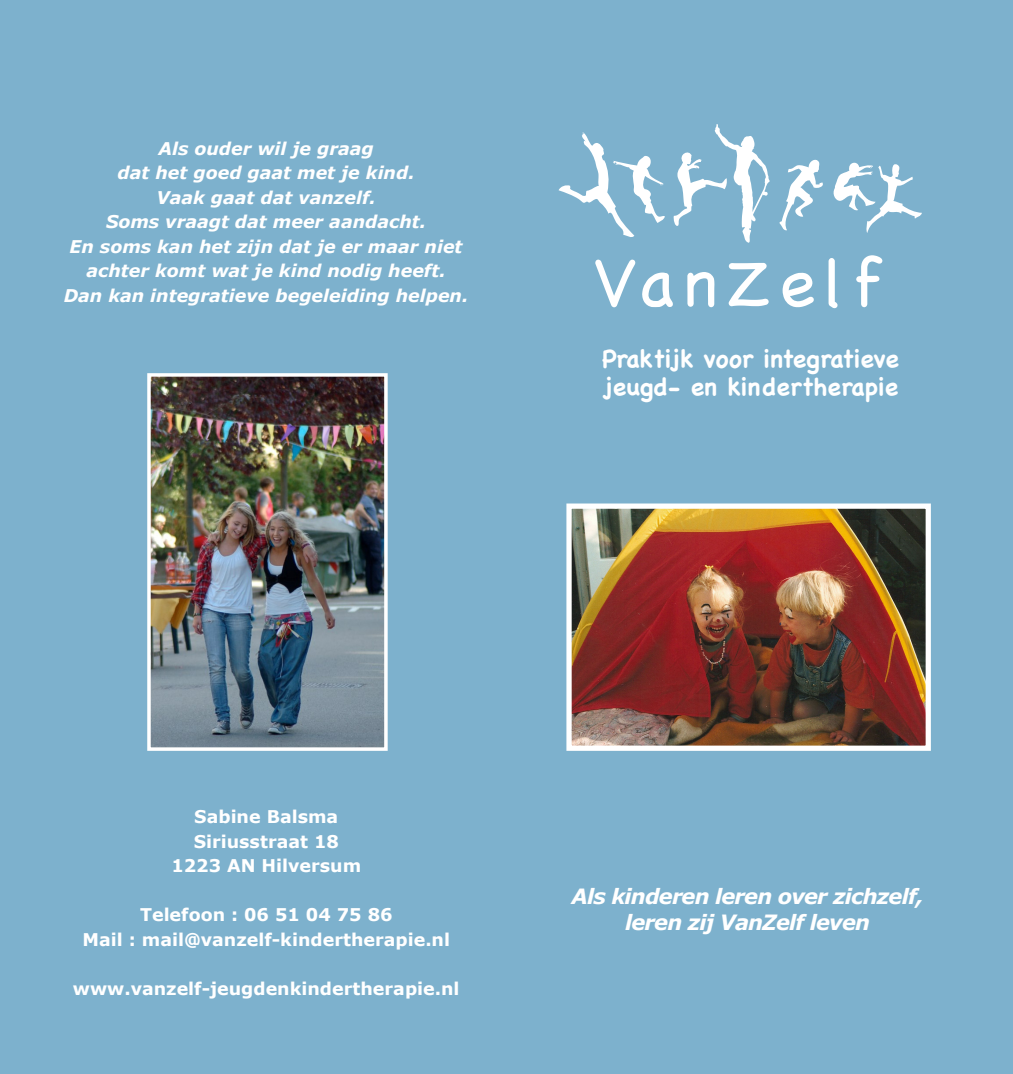
<style>
.page{position:relative;width:1013px;height:1074px;background:#fff}
.page>*{position:absolute;margin:0;border:0;box-sizing:border-box;transform-origin:0 0}
.t1{font:68.77px "Chalkboard";letter-spacing:.11em;color:#fff}
.Webadres{font:700 24.5px "Chalkboard";color:#fff}
.Webadres-2{font:italic 700 21px "Verdana";letter-spacing:-.04em;color:#fff}
.Webadres-3{font:italic 700 17.5px "Verdana";color:#fff}
.Webadres-4{font:700 17.5px "Verdana";color:#fff}
</style>
<div class="page">
<div style="left:0;top:0;width:1013px;height:1072px;background:#7db1cd"></div>
<img style="left:572px;top:509px;width:353px;height:235px">
<div style="left:566px;top:503px;width:365px;height:247px;border:5px solid #fff"></div>
<img style="left:152px;top:378px;width:231px;height:367px">
<div style="left:147px;top:373px;width:241px;height:377px;border:4px solid #fff"></div>
<svg style="left:558px;top:132px;width:107px;height:105px"></svg>
<svg style="left:673px;top:124px;width:97px;height:119px"></svg>
<svg style="left:779px;top:159px;width:44px;height:72px"></svg>
<svg style="left:833px;top:162px;width:89px;height:71px"></svg>
<p class="Webadres-3" style="left:158px;top:137px;width:217px">Als ouder wil je graag</p>
<p class="Webadres-3" style="left:117px;top:162px;width:299px">dat het goed gaat met je kind.</p>
<p class="Webadres-3" style="left:156px;top:186px;width:221px">Vaak gaat dat vanzelf.</p>
<p class="Webadres-3" style="left:106px;top:211px;width:322px">Soms vraagt dat meer aandacht.</p>
<p class="Webadres-3" style="left:70px;top:235px;width:394px">En soms kan het zijn dat je er maar niet</p>
<p class="Webadres-3" style="left:86px;top:260px;width:361px">achter komt wat je kind nodig heeft.</p>
<p class="Webadres-3" style="left:64px;top:284px;width:406px">Dan kan integratieve begeleiding helpen.</p>
<p class="t1" style="left:593px;top:242px;width:289px">VanZelf</p>
<p class="Webadres" style="left:602px;top:344px;width:298px">Praktijk voor integratieve</p>
<p class="Webadres" style="left:603px;top:372px;width:297px">jeugd- en kindertherapie</p>
<p class="Webadres-4" style="left:194px;top:805px;width:145px">Sabine Balsma</p>
<p class="Webadres-4" style="left:194px;top:830px;width:147px">Siriusstraat 18</p>
<p class="Webadres-4" style="left:171px;top:854px;width:191px">1223 AN Hilversum</p>
<p class="Webadres-4" style="left:140px;top:903px;width:254px">Telefoon : 06 51 04 75 86</p>
<p class="Webadres-4" style="left:83px;top:928px;width:369px">Mail : mail@vanzelf-kindertherapie.nl</p>
<p class="Webadres-4" style="left:73px;top:977px;width:388px">www.vanzelf-jeugdenkindertherapie.nl</p>
<p class="Webadres-2" style="left:571px;top:882px;width:353px">Als kinderen leren over zichzelf,</p>
<p class="Webadres-2" style="left:625px;top:908px;width:246px">leren zij VanZelf leven</p>
</div>
